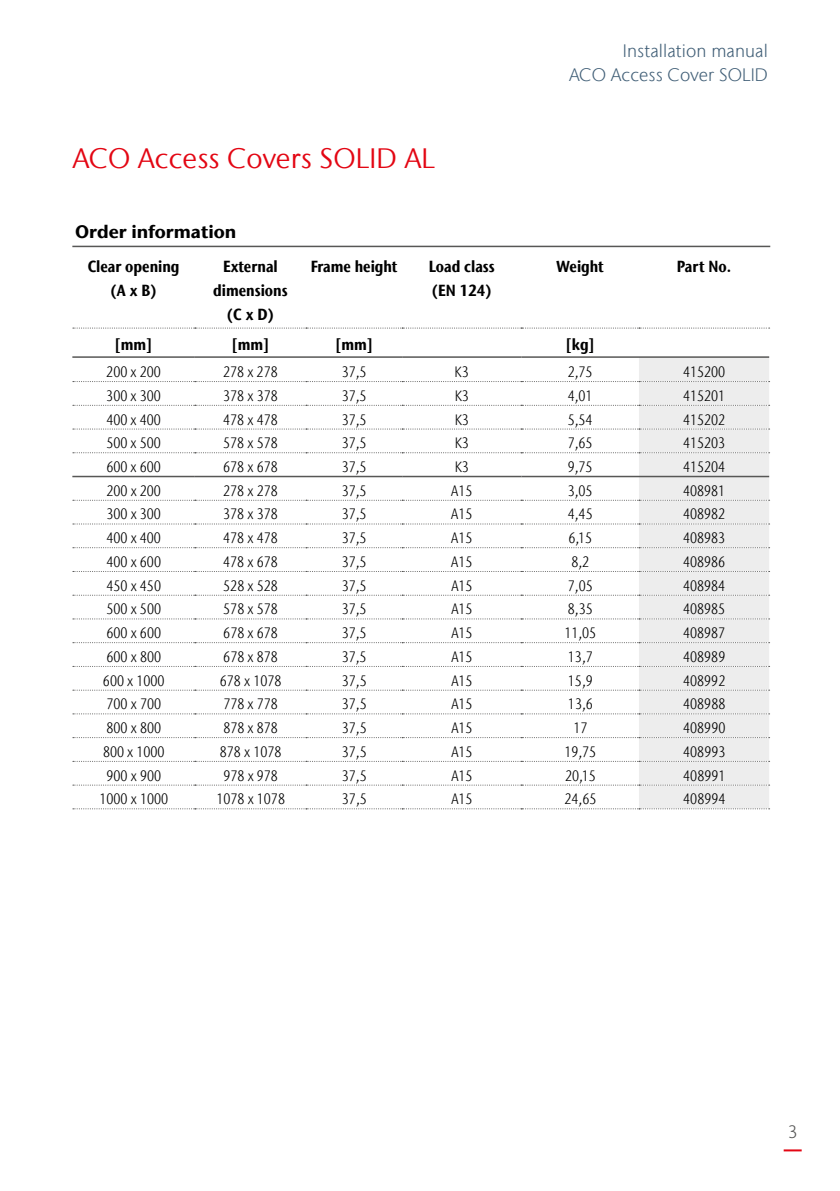
<style>
.page{position:relative;width:840px;height:1191px;background:#fff}
.page>*{position:absolute;margin:0;border:0;box-sizing:border-box;transform-origin:0 0}
.t1{font:28px "Stone Sans IIITC Com";letter-spacing:.005em;color:#e30613}
.t2{font:300 18px/23.8px "Stone Sans IIITC Com";letter-spacing:.005em;color:#415f77;text-align:right}
.t3{font:700 18px "Stone Sans IIITC Com";color:#000}
.t4{font:300 18px "Stone Sans IIITC Pro";color:#575756}
.t5{font:700 condensed 16px/23.8px "Stone Sans IIITC Com";color:#000;text-align:center}
.t6{font:300 condensed 15px "Stone Sans IIITC Com";color:#000}
</style>
<div class="page">
<hr style="left:72px;top:246px;width:697px;height:1px;background:#575756">
<div style="left:638px;top:358px;width:130px;height:450px;background:#ededed"></div>
<hr style="left:72px;top:356px;width:123px;height:2px;background:#575756">
<hr style="left:195px;top:356px;width:111px;height:2px;background:#575756">
<hr style="left:306px;top:356px;width:96px;height:2px;background:#575756">
<hr style="left:402px;top:356px;width:119px;height:2px;background:#575756">
<hr style="left:521px;top:356px;width:117px;height:2px;background:#575756">
<hr style="left:638px;top:356px;width:130px;height:2px;background:#575756">
<svg style="left:73px;top:327px;width:696px;height:1px"></svg>
<svg style="left:73px;top:405px;width:696px;height:1px"></svg>
<svg style="left:73px;top:428px;width:696px;height:1px"></svg>
<svg style="left:73px;top:452px;width:696px;height:1px"></svg>
<svg style="left:73px;top:547px;width:696px;height:1px"></svg>
<svg style="left:73px;top:381px;width:696px;height:1px"></svg>
<svg style="left:73px;top:571px;width:696px;height:1px"></svg>
<svg style="left:73px;top:523px;width:696px;height:1px"></svg>
<svg style="left:73px;top:500px;width:696px;height:1px"></svg>
<svg style="left:73px;top:594px;width:696px;height:1px"></svg>
<svg style="left:73px;top:618px;width:696px;height:1px"></svg>
<svg style="left:73px;top:642px;width:696px;height:1px"></svg>
<svg style="left:73px;top:666px;width:696px;height:1px"></svg>
<svg style="left:73px;top:689px;width:696px;height:1px"></svg>
<svg style="left:73px;top:713px;width:696px;height:1px"></svg>
<svg style="left:73px;top:737px;width:696px;height:1px"></svg>
<hr style="left:72px;top:476px;width:123px;height:1px;background:#575756">
<hr style="left:195px;top:476px;width:111px;height:1px;background:#575756">
<hr style="left:306px;top:476px;width:96px;height:1px;background:#575756">
<hr style="left:402px;top:476px;width:119px;height:1px;background:#575756">
<hr style="left:521px;top:476px;width:117px;height:1px;background:#575756">
<hr style="left:638px;top:476px;width:130px;height:1px;background:#575756">
<svg style="left:73px;top:761px;width:696px;height:1px"></svg>
<svg style="left:73px;top:784px;width:696px;height:1px"></svg>
<svg style="left:73px;top:808px;width:696px;height:1px"></svg>
<svg style="left:783px;top:1149px;width:18px;height:2px"></svg>
<h1 class="t1" style="left:72px;top:141px;width:364px">ACO Access Covers SOLID AL</h1>
<p class="t2" style="left:568px;top:38px;width:200px">Installation manual<br>ACO Access Cover SOLID</p>
<p class="t3" style="left:75px;top:220px;width:163px">Order information</p>
<p class="t5" style="left:88px;top:254px;width:93px">Clear opening (A x B)</p>
<p class="t5" style="left:213px;top:254px;width:76px">External dimensions (C x D)</p>
<p class="t5" style="left:310px;top:254px;width:88px">Frame height</p>
<p class="t5" style="left:428px;top:254px;width:68px;text-align:left">Load class (EN 124)</p>
<p class="t5" style="left:556px;top:254px;width:49px">Weight</p>
<p class="t5" style="left:676px;top:254px;width:56px">Part No.</p>
<p class="t5" style="left:115px;top:332px;width:39px">[mm]</p>
<p class="t5" style="left:231px;top:332px;width:39px">[mm]</p>
<p class="t5" style="left:335px;top:332px;width:39px">[mm]</p>
<p class="t5" style="left:565px;top:332px;width:31px">[kg]</p>
<p class="t6" style="left:106px;top:363px;width:56px">200 x 200</p>
<p class="t6" style="left:223px;top:363px;width:56px">278 x 278</p>
<p class="t6" style="left:341px;top:363px;width:26px">37,5</p>
<p class="t6" style="left:454px;top:363px;width:16px">K3</p>
<p class="t6" style="left:567px;top:363px;width:26px">2,75</p>
<p class="t6" style="left:682px;top:363px;width:44px">415200</p>
<p class="t6" style="left:106px;top:386px;width:56px">300 x 300</p>
<p class="t6" style="left:223px;top:386px;width:56px">378 x 378</p>
<p class="t6" style="left:341px;top:386px;width:26px">37,5</p>
<p class="t6" style="left:454px;top:386px;width:16px">K3</p>
<p class="t6" style="left:567px;top:386px;width:26px">4,01</p>
<p class="t6" style="left:682px;top:386px;width:44px">415201</p>
<p class="t6" style="left:106px;top:410px;width:56px">400 x 400</p>
<p class="t6" style="left:223px;top:410px;width:56px">478 x 478</p>
<p class="t6" style="left:341px;top:410px;width:26px">37,5</p>
<p class="t6" style="left:454px;top:410px;width:16px">K3</p>
<p class="t6" style="left:567px;top:410px;width:26px">5,54</p>
<p class="t6" style="left:682px;top:410px;width:44px">415202</p>
<p class="t6" style="left:106px;top:434px;width:56px">500 x 500</p>
<p class="t6" style="left:223px;top:434px;width:56px">578 x 578</p>
<p class="t6" style="left:341px;top:434px;width:26px">37,5</p>
<p class="t6" style="left:454px;top:434px;width:16px">K3</p>
<p class="t6" style="left:567px;top:434px;width:26px">7,65</p>
<p class="t6" style="left:682px;top:434px;width:44px">415203</p>
<p class="t6" style="left:106px;top:457px;width:56px">600 x 600</p>
<p class="t6" style="left:223px;top:457px;width:56px">678 x 678</p>
<p class="t6" style="left:341px;top:457px;width:26px">37,5</p>
<p class="t6" style="left:454px;top:457px;width:16px">K3</p>
<p class="t6" style="left:567px;top:457px;width:26px">9,75</p>
<p class="t6" style="left:682px;top:457px;width:44px">415204</p>
<p class="t6" style="left:106px;top:481px;width:56px">200 x 200</p>
<p class="t6" style="left:223px;top:481px;width:56px">278 x 278</p>
<p class="t6" style="left:341px;top:481px;width:26px">37,5</p>
<p class="t6" style="left:451px;top:481px;width:23px">A15</p>
<p class="t6" style="left:567px;top:481px;width:26px">3,05</p>
<p class="t6" style="left:682px;top:481px;width:44px">408981</p>
<p class="t6" style="left:106px;top:505px;width:56px">300 x 300</p>
<p class="t6" style="left:223px;top:505px;width:56px">378 x 378</p>
<p class="t6" style="left:341px;top:505px;width:26px">37,5</p>
<p class="t6" style="left:451px;top:505px;width:23px">A15</p>
<p class="t6" style="left:567px;top:505px;width:26px">4,45</p>
<p class="t6" style="left:682px;top:505px;width:44px">408982</p>
<p class="t6" style="left:106px;top:529px;width:56px">400 x 400</p>
<p class="t6" style="left:223px;top:529px;width:56px">478 x 478</p>
<p class="t6" style="left:341px;top:529px;width:26px">37,5</p>
<p class="t6" style="left:451px;top:529px;width:23px">A15</p>
<p class="t6" style="left:568px;top:529px;width:25px">6,15</p>
<p class="t6" style="left:682px;top:529px;width:44px">408983</p>
<p class="t6" style="left:106px;top:552px;width:56px">400 x 600</p>
<p class="t6" style="left:223px;top:552px;width:56px">478 x 678</p>
<p class="t6" style="left:341px;top:552px;width:26px">37,5</p>
<p class="t6" style="left:451px;top:552px;width:23px">A15</p>
<p class="t6" style="left:571px;top:552px;width:19px">8,2</p>
<p class="t6" style="left:682px;top:552px;width:44px">408986</p>
<p class="t6" style="left:106px;top:576px;width:56px">450 x 450</p>
<p class="t6" style="left:223px;top:576px;width:56px">528 x 528</p>
<p class="t6" style="left:341px;top:576px;width:26px">37,5</p>
<p class="t6" style="left:451px;top:576px;width:23px">A15</p>
<p class="t6" style="left:567px;top:576px;width:26px">7,05</p>
<p class="t6" style="left:682px;top:576px;width:44px">408984</p>
<p class="t6" style="left:106px;top:600px;width:56px">500 x 500</p>
<p class="t6" style="left:223px;top:600px;width:56px">578 x 578</p>
<p class="t6" style="left:341px;top:600px;width:26px">37,5</p>
<p class="t6" style="left:451px;top:600px;width:23px">A15</p>
<p class="t6" style="left:567px;top:600px;width:26px">8,35</p>
<p class="t6" style="left:682px;top:600px;width:44px">408985</p>
<p class="t6" style="left:106px;top:624px;width:56px">600 x 600</p>
<p class="t6" style="left:223px;top:624px;width:56px">678 x 678</p>
<p class="t6" style="left:341px;top:624px;width:26px">37,5</p>
<p class="t6" style="left:451px;top:624px;width:23px">A15</p>
<p class="t6" style="left:564px;top:624px;width:33px">11,05</p>
<p class="t6" style="left:682px;top:624px;width:44px">408987</p>
<p class="t6" style="left:106px;top:647px;width:56px">600 x 800</p>
<p class="t6" style="left:223px;top:647px;width:56px">678 x 878</p>
<p class="t6" style="left:341px;top:647px;width:26px">37,5</p>
<p class="t6" style="left:451px;top:647px;width:23px">A15</p>
<p class="t6" style="left:567px;top:647px;width:26px">13,7</p>
<p class="t6" style="left:682px;top:647px;width:44px">408989</p>
<p class="t6" style="left:103px;top:671px;width:63px">600 x 1000</p>
<p class="t6" style="left:220px;top:671px;width:63px">678 x 1078</p>
<p class="t6" style="left:341px;top:671px;width:26px">37,5</p>
<p class="t6" style="left:451px;top:671px;width:23px">A15</p>
<p class="t6" style="left:567px;top:671px;width:26px">15,9</p>
<p class="t6" style="left:682px;top:671px;width:44px">408992</p>
<p class="t6" style="left:106px;top:695px;width:56px">700 x 700</p>
<p class="t6" style="left:223px;top:695px;width:56px">778 x 778</p>
<p class="t6" style="left:342px;top:695px;width:26px">37,5</p>
<p class="t6" style="left:451px;top:695px;width:23px">A15</p>
<p class="t6" style="left:567px;top:695px;width:26px">13,6</p>
<p class="t6" style="left:682px;top:695px;width:44px">408988</p>
<p class="t6" style="left:106px;top:719px;width:56px">800 x 800</p>
<p class="t6" style="left:223px;top:719px;width:56px">878 x 878</p>
<p class="t6" style="left:342px;top:719px;width:26px">37,5</p>
<p class="t6" style="left:451px;top:719px;width:23px">A15</p>
<p class="t6" style="left:573px;top:719px;width:16px">17</p>
<p class="t6" style="left:682px;top:719px;width:44px">408990</p>
<p class="t6" style="left:103px;top:742px;width:63px">800 x 1000</p>
<p class="t6" style="left:220px;top:742px;width:63px">878 x 1078</p>
<p class="t6" style="left:342px;top:742px;width:26px">37,5</p>
<p class="t6" style="left:451px;top:742px;width:23px">A15</p>
<p class="t6" style="left:564px;top:742px;width:33px">19,75</p>
<p class="t6" style="left:682px;top:742px;width:44px">408993</p>
<p class="t6" style="left:106px;top:766px;width:56px">900 x 900</p>
<p class="t6" style="left:223px;top:766px;width:56px">978 x 978</p>
<p class="t6" style="left:342px;top:766px;width:26px">37,5</p>
<p class="t6" style="left:451px;top:766px;width:23px">A15</p>
<p class="t6" style="left:564px;top:766px;width:32px">20,15</p>
<p class="t6" style="left:683px;top:766px;width:44px">408991</p>
<p class="t6" style="left:99px;top:790px;width:70px">1000 x 1000</p>
<p class="t6" style="left:216px;top:790px;width:70px">1078 x 1078</p>
<p class="t6" style="left:342px;top:790px;width:26px">37,5</p>
<p class="t6" style="left:451px;top:790px;width:23px">A15</p>
<p class="t6" style="left:564px;top:790px;width:33px">24,65</p>
<p class="t6" style="left:683px;top:790px;width:44px">408994</p>
<p class="t4" style="left:787px;top:1120px;width:11px">3</p>
</div>
